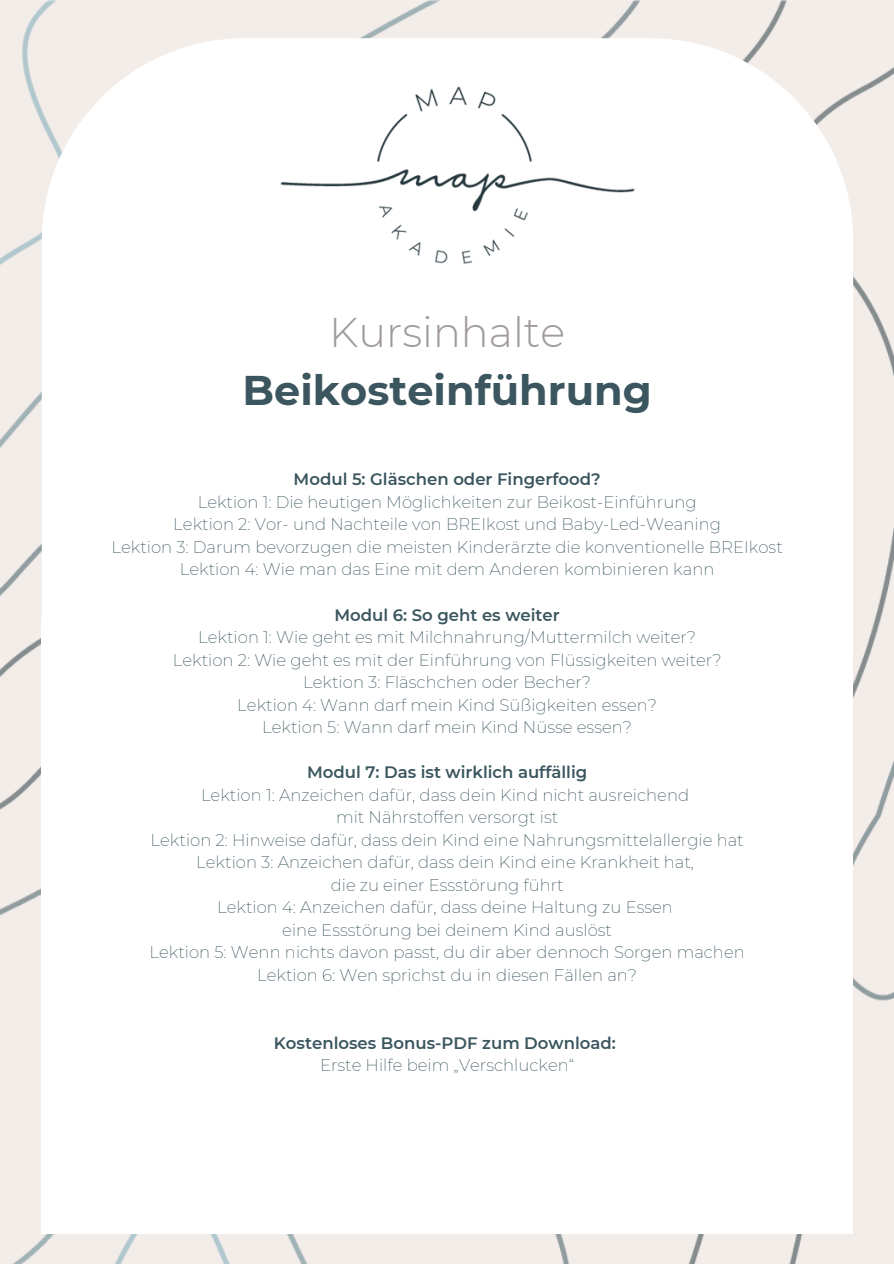
<style>
.page{position:relative;width:894px;height:1264px;background:#fff}
.page>*{position:absolute;margin:0;border:0;box-sizing:border-box;transform-origin:0 0}
.t1{font:700 41.4px "Montserrat";color:#3b565f}
.t2{font:300 41.4px "Montserrat";color:#a19a9b}
.t3{font:200 16.5px "Montserrat";color:#3b565f}
.t4{font:600 16.5px "Montserrat";color:#3b565f}
</style>
<div class="page">
<img style="left:0;top:0;width:893px;height:1263px">
<div style="left:42px;top:38px;width:810px;height:811px;background:#fff;border-radius:203px"></div>
<div style="left:42px;top:618px;width:810px;height:615px;background:#fff"></div>
<img style="left:176px;top:0;width:542px;height:264px">
<p class="t2" style="left:329px;top:307px;width:237px">Kursinhalte</p>
<p class="t1" style="left:242px;top:364px;width:410px">Beikosteinführung</p>
<p class="t4" style="left:293px;top:469px;width:308px">Modul 5: Gläschen oder Fingerfood?</p>
<p class="t3" style="left:198px;top:492px;width:500px">Lektion 1: Die heutigen Möglichkeiten zur Beikost-Einführung</p>
<p class="t3" style="left:173px;top:514px;width:549px">Lektion 2: Vor- und Nachteile von BREIkost und Baby-Led-Weaning</p>
<p class="t3" style="left:111px;top:537px;width:672px">Lektion 3: Darum bevorzugen die meisten Kinderärzte die konventionelle BREIkost</p>
<p class="t3" style="left:180px;top:559px;width:536px">Lektion 4: Wie man das Eine mit dem Anderen kombinieren kann</p>
<p class="t4" style="left:334px;top:604px;width:227px">Modul 6: So geht es weiter</p>
<p class="t3" style="left:198px;top:627px;width:499px">Lektion 1: Wie geht es mit Milchnahrung/Muttermilch weiter?</p>
<p class="t3" style="left:173px;top:649px;width:550px">Lektion 2: Wie geht es mit der Einführung von Flüssigkeiten weiter?</p>
<p class="t3" style="left:303px;top:672px;width:289px">Lektion 3: Fläschchen oder Becher?</p>
<p class="t3" style="left:237px;top:694px;width:421px">Lektion 4: Wann darf mein Kind Süßigkeiten essen?</p>
<p class="t3" style="left:262px;top:717px;width:371px">Lektion 5: Wann darf mein Kind Nüsse essen?</p>
<p class="t4" style="left:307px;top:762px;width:281px">Modul 7: Das ist wirklich auffällig</p>
<p class="t3" style="left:201px;top:784px;width:489px">Lektion 1: Anzeichen dafür, dass dein Kind nicht ausreichend</p>
<p class="t3" style="left:336px;top:807px;width:223px">mit Nährstoffen versorgt ist</p>
<p class="t3" style="left:150px;top:829px;width:594px">Lektion 2: Hinweise dafür, dass dein Kind eine Nahrungsmittelallergie hat</p>
<p class="t3" style="left:196px;top:852px;width:499px">Lektion 3: Anzeichen dafür, dass dein Kind eine Krankheit hat,</p>
<p class="t3" style="left:330px;top:874px;width:234px">die zu einer Essstörung führt</p>
<p class="t3" style="left:217px;top:897px;width:457px">Lektion 4: Anzeichen dafür, dass deine Haltung zu Essen</p>
<p class="t3" style="left:282px;top:920px;width:331px">eine Essstörung bei deinem Kind auslöst</p>
<p class="t3" style="left:149px;top:942px;width:596px">Lektion 5: Wenn nichts davon passt, du dir aber dennoch Sorgen machen</p>
<p class="t3" style="left:257px;top:965px;width:381px">Lektion 6: Wen sprichst du in diesen Fällen an?</p>
<p class="t4" style="left:274px;top:1032px;width:343px">Kostenloses Bonus-PDF zum Download:</p>
<p class="t3" style="left:320px;top:1055px;width:256px">Erste Hilfe beim „Verschlucken“</p>
</div>
